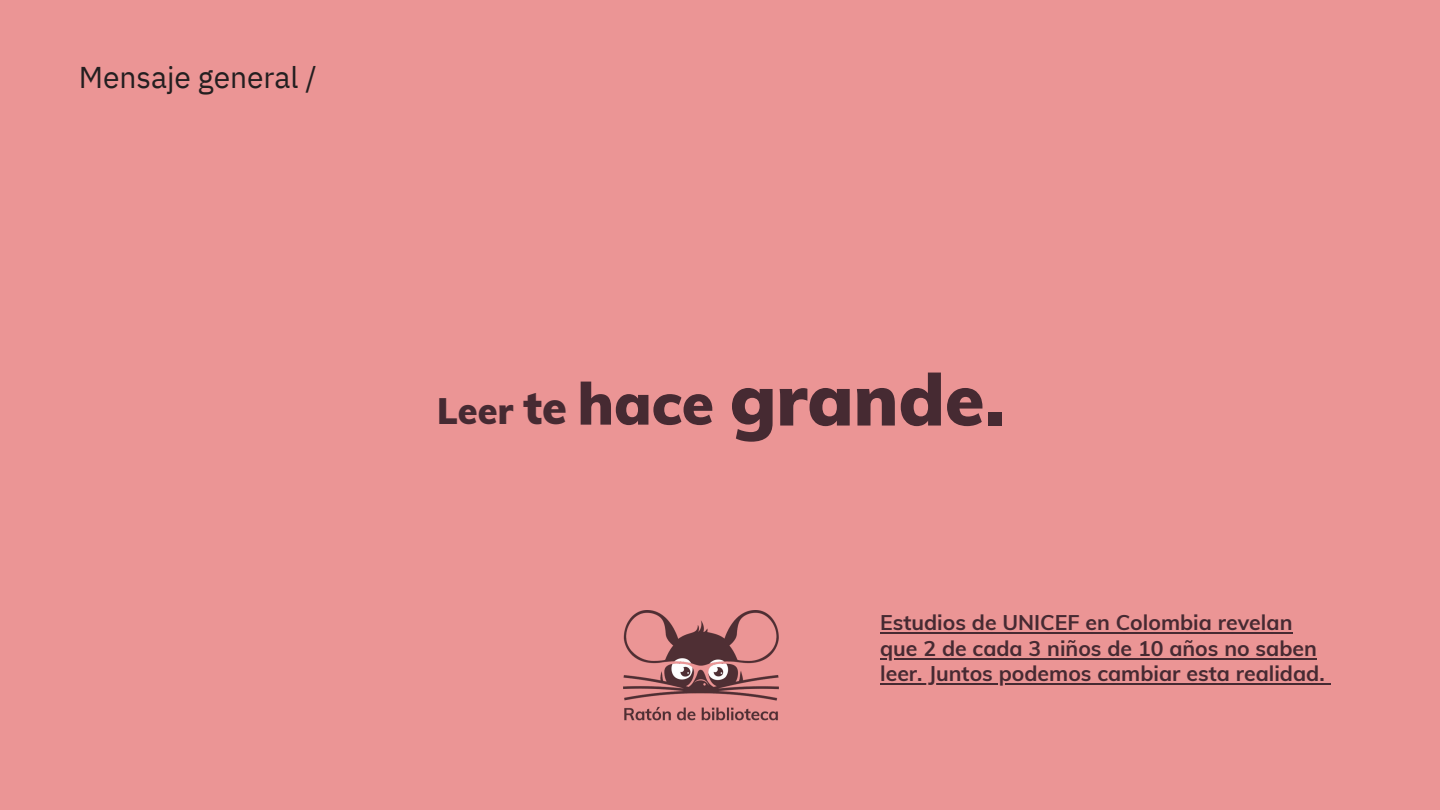
<style>
.page{position:relative;width:1440px;height:810px;background:#eb9595}
.page>*{position:absolute;margin:0;border:0;box-sizing:border-box;transform-origin:0 0}
.t1{font:900 72px "Muli";color:#462a32}
.t2{font:900 58.5px "Muli";color:#462a32}
.t3{font:900 45px "Muli";color:#462a32}
.t4{font:900 36px "Muli";color:#462a32}
.t5{font:30px "IBM Plex Sans";color:#231f20}
.t6{font:700 21.2px "Muli";color:#462a32}
</style>
<div class="page">
<hr style="left:880px;top:632px;width:412px;height:2px;background:#462a32">
<hr style="left:880px;top:658px;width:437px;height:1px;background:#462a32">
<hr style="left:880px;top:683px;width:445px;height:2px;background:#462a32">
<svg style="left:1325px;top:683px;width:6px;height:2px"></svg>
<img style="left:623px;top:611px;width:155px;height:110px">
<h3 class="t5" style="left:79px;top:58px;width:240px">Mensaje general /</h3>
<h3 class="t4" style="left:437px;top:388px;width:78px">Leer</h3>
<h4 class="t3" style="left:523px;top:379px;width:45px">te</h4>
<p class="t2" style="left:577px;top:366px;width:138px">hace</p>
<p class="t1" style="left:730px;top:353px;width:276px">grande.</p>
<h5 class="t6" style="left:880px;top:609px;width:414px">Estudios de UNICEF en Colombia revelan</h5>
<h1 class="t6" style="left:880px;top:635px;width:438px">que 2 de cada 3 niños de 10 años no saben</h1>
<h2 class="t6" style="left:880px;top:660px;width:446px">leer. Juntos podemos cambiar esta realidad.</h2>
</div>
